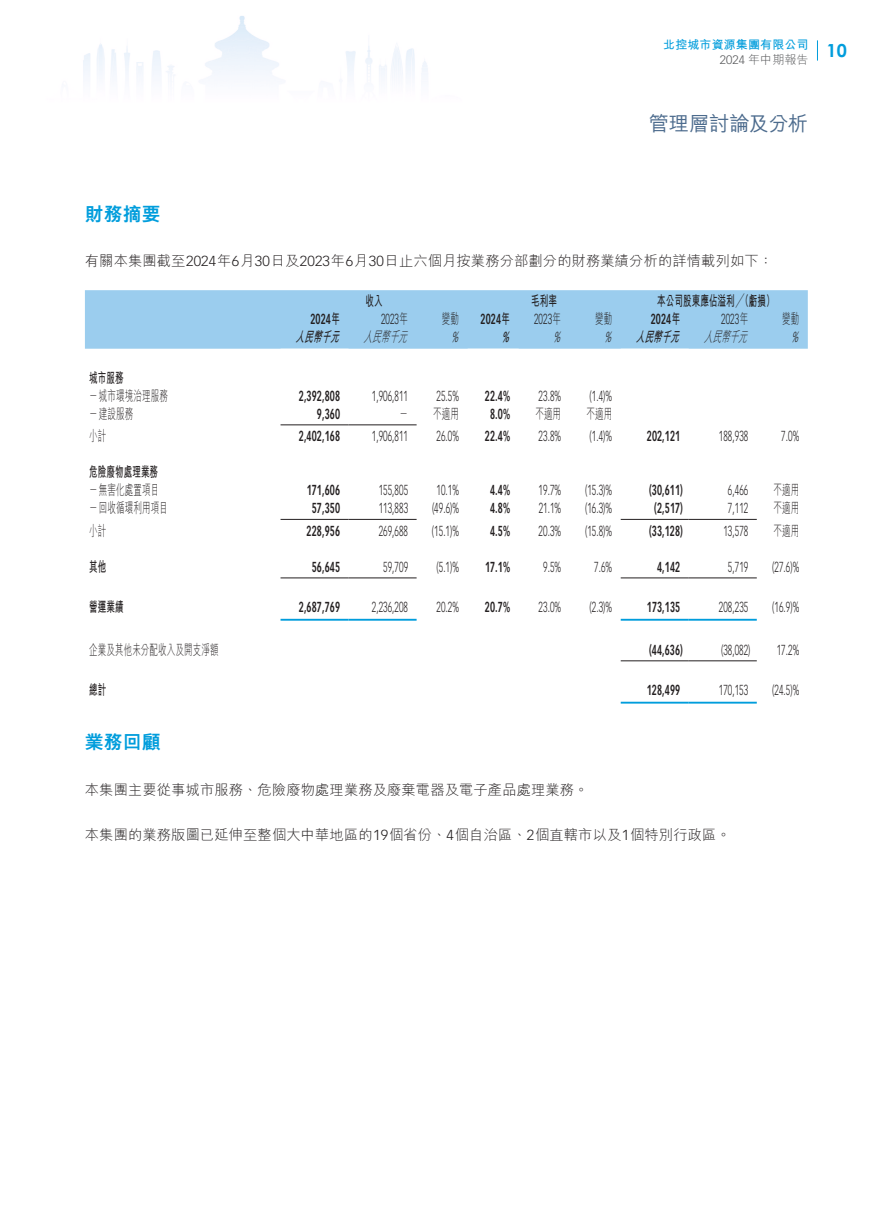
<style>
.page{position:relative;width:893px;height:1212px;background:#fff}
.page>*{position:absolute;margin:0;border:0;box-sizing:border-box;transform-origin:0 0}
.t1{font:500 20.25px "M Hei HK";letter-spacing:-.015em;color:#4c6b8d}
.t2{font:800 18.75px "M Hei HK";letter-spacing:.01em;color:#009ddc}
.t3{font:300 14.25px "Vectora LT Std";letter-spacing:.01em;color:#231f20;scale:.6 1}
.t4{font:700 14.25px "Vectora LT Std";letter-spacing:.01em;color:#231f20;scale:.6 1}
.t5{font:300 14.25px "M Hei HK";letter-spacing:.01em;color:#231f20}
.t6{font:300 14.25px "M Hei HK";letter-spacing:.01em;color:#231f20;scale:.6 1}
.t7{font:700 14.25px "M Hei HK";letter-spacing:.01em;color:#231f20;scale:.6 1}
.t8{font:italic 300 14.25px "M Hei HK";color:#231f20;scale:.6 1}
.t9{font:italic 700 14.25px "M Hei HK";color:#231f20;scale:.6 1}
.t10{font:italic 300 14.25px "Vectora LT Std";color:#231f20;scale:.6 1}
.t11{font:italic 700 14.25px "Vectora LT Std";color:#231f20;scale:.6 1}
.t12{font:700 12px/14.4px "M Hei HK";letter-spacing:.01em;color:#009ddc}
.s1{font-family:"Century Gothic";font-size:18px}
.s2{font-family:"Vectora LT Std";font-weight:300;color:#57585a}
.s3{font-weight:300;color:#57585a}
.s4{font-family:"Vectora LT Std"}
.s5{font-family:"M Hei HK"}
</style>
<div class="page">
<svg style="left:817px;top:40px;width:1px;height:21px"></svg>
<div style="left:85px;top:290px;width:723px;height:59px;background:#9bcdee"></div>
<svg style="left:281px;top:425px;width:408px;height:279px"></svg>
<hr style="left:281px;top:424px;width:68px;height:1px;background:#231f20">
<hr style="left:349px;top:424px;width:68px;height:1px;background:#231f20">
<hr style="left:281px;top:519px;width:68px;height:1px;background:#231f20">
<hr style="left:349px;top:519px;width:68px;height:1px;background:#231f20">
<hr style="left:621px;top:519px;width:68px;height:1px;background:#231f20">
<hr style="left:689px;top:519px;width:68px;height:1px;background:#231f20">
<hr style="left:281px;top:577px;width:68px;height:1px;background:#231f20">
<hr style="left:349px;top:577px;width:68px;height:1px;background:#231f20">
<hr style="left:621px;top:577px;width:68px;height:1px;background:#231f20">
<hr style="left:689px;top:577px;width:68px;height:1px;background:#231f20">
<hr style="left:281px;top:619px;width:68px;height:2px;background:#009ddc">
<hr style="left:349px;top:619px;width:68px;height:2px;background:#009ddc">
<hr style="left:621px;top:619px;width:68px;height:2px;background:#009ddc">
<hr style="left:689px;top:619px;width:68px;height:2px;background:#009ddc">
<hr style="left:621px;top:660px;width:68px;height:1px;background:#231f20">
<hr style="left:689px;top:660px;width:68px;height:1px;background:#231f20">
<hr style="left:621px;top:702px;width:68px;height:2px;background:#009ddc">
<hr style="left:689px;top:702px;width:68px;height:2px;background:#009ddc">
<p class="t12" style="left:720px;top:37px;width:129px;text-indent:-56px">北控城市資源集團有限公司 <span class="s1">10<br></span><span class="s2">2024</span> <span class="s3">年中期報告</span></p>
<h1 class="t1" style="left:649px;top:109px;width:161px">管理層討論及分析</h1>
<h2 class="t2" style="left:85px;top:205px;width:77px">財務摘要</h2>
<p class="t5" style="left:85px;top:253px;width:690px">有關本集團截至<span class="s4">2024</span>年 月<span class="s4">6 30</span>日及<span class="s4">2023</span>年 月<span class="s4">6 30</span>日止六個月按業務分部劃分的財務業績分析的詳情載列如下：</p>
<p class="t7" style="left:657px;top:291px;width:198px">本公司股東應佔溢利 ╱（虧損(</p>
<p class="t7" style="left:531px;top:291px;width:45px">毛利率</p>
<p class="t7" style="left:365px;top:291px;width:30px">收入</p>
<p class="t4" style="left:310px;top:311px;width:51px">2024<span class="s5">年</span></p>
<p class="t3" style="left:381px;top:311px;width:47px">2023<span class="s5">年</span></p>
<p class="t6" style="left:442px;top:312px;width:30px">變動</p>
<p class="t4" style="left:481px;top:311px;width:51px">2024<span class="s5">年</span></p>
<p class="t3" style="left:534px;top:311px;width:47px">2023<span class="s5">年</span></p>
<p class="t6" style="left:595px;top:312px;width:30px">變動</p>
<p class="t4" style="left:651px;top:311px;width:51px">2024<span class="s5">年</span></p>
<p class="t3" style="left:721px;top:311px;width:47px">2023<span class="s5">年</span></p>
<p class="t9" style="left:295px;top:327px;width:81px">人民幣千元</p>
<p class="t8" style="left:364px;top:330px;width:80px">人民幣千元</p>
<p class="t10" style="left:451px;top:329px;width:20px">%</p>
<p class="t11" style="left:502px;top:329px;width:21px">%</p>
<p class="t10" style="left:553px;top:329px;width:20px">%</p>
<p class="t10" style="left:604px;top:329px;width:20px">%</p>
<p class="t9" style="left:636px;top:327px;width:81px">人民幣千元</p>
<p class="t8" style="left:704px;top:330px;width:80px">人民幣千元</p>
<p class="t7" style="left:89px;top:367px;width:59px">城市服務</p>
<p class="t6" style="left:89px;top:388px;width:133px">－城市環境治理服務</p>
<p class="t4" style="left:299px;top:387px;width:70px">2,392,808</p>
<p class="t3" style="left:372px;top:388px;width:62px">1,906,811</p>
<p class="t3" style="left:437px;top:388px;width:39px">25.5%</p>
<p class="t4" style="left:485px;top:387px;width:43px">22.4%</p>
<p class="t3" style="left:539px;top:388px;width:39px">23.8%</p>
<p class="t3" style="left:590px;top:388px;width:39px">)1.4 %(</p>
<p class="t6" style="left:89px;top:406px;width:75px">－建設服務</p>
<p class="t4" style="left:317px;top:405px;width:40px">9,360</p>
<p class="t6" style="left:400px;top:406px;width:16px">－</p>
<p class="t6" style="left:433px;top:406px;width:45px">不適用</p>
<p class="t4" style="left:490px;top:405px;width:35px">8.0%</p>
<p class="t6" style="left:535px;top:406px;width:45px">不適用</p>
<p class="t6" style="left:586px;top:406px;width:45px">不適用</p>
<p class="t6" style="left:89px;top:429px;width:30px">小計</p>
<p class="t7" style="left:89px;top:462px;width:116px">危險廢物處理業務</p>
<p class="t4" style="left:299px;top:428px;width:70px">2,402,168</p>
<p class="t3" style="left:372px;top:428px;width:62px">1,906,811</p>
<p class="t3" style="left:437px;top:428px;width:39px">26.0%</p>
<p class="t4" style="left:485px;top:428px;width:43px">22.4%</p>
<p class="t3" style="left:539px;top:428px;width:39px">23.8%</p>
<p class="t3" style="left:590px;top:428px;width:39px">)1.4 %(</p>
<p class="t4" style="left:647px;top:428px;width:57px">202,121</p>
<p class="t3" style="left:719px;top:428px;width:51px">188,938</p>
<p class="t6" style="left:782px;top:312px;width:30px">變動</p>
<p class="t10" style="left:791px;top:329px;width:20px">%</p>
<p class="t3" style="left:781px;top:428px;width:32px">7.0%</p>
<p class="t6" style="left:89px;top:483px;width:118px">－無害化處置項目</p>
<p class="t4" style="left:307px;top:482px;width:57px">171,606</p>
<p class="t3" style="left:379px;top:482px;width:51px">155,805</p>
<p class="t3" style="left:437px;top:482px;width:39px">10.1%</p>
<p class="t4" style="left:490px;top:482px;width:35px">4.4%</p>
<p class="t3" style="left:539px;top:482px;width:39px">19.7%</p>
<p class="t3" style="left:585px;top:482px;width:47px">(15.3 %)</p>
<p class="t4" style="left:649px;top:482px;width:58px">(30,611)</p>
<p class="t3" style="left:728px;top:482px;width:35px">6,466</p>
<p class="t6" style="left:773px;top:483px;width:45px">不適用</p>
<p class="t6" style="left:89px;top:501px;width:133px">－回收循環利用項目</p>
<p class="t4" style="left:312px;top:500px;width:49px">57,350</p>
<p class="t3" style="left:379px;top:500px;width:51px">113,883</p>
<p class="t3" style="left:432px;top:500px;width:47px">(49.6 %)</p>
<p class="t4" style="left:490px;top:500px;width:35px">4.8%</p>
<p class="t3" style="left:539px;top:500px;width:39px">21.1%</p>
<p class="t3" style="left:585px;top:500px;width:47px">(16.3 %)</p>
<p class="t4" style="left:654px;top:500px;width:49px">(2,517)</p>
<p class="t3" style="left:728px;top:500px;width:35px">7,112</p>
<p class="t6" style="left:773px;top:501px;width:45px">不適用</p>
<p class="t6" style="left:89px;top:523px;width:30px">小計</p>
<p class="t4" style="left:307px;top:522px;width:57px">228,956</p>
<p class="t3" style="left:379px;top:523px;width:51px">269,688</p>
<p class="t3" style="left:432px;top:523px;width:47px">(15.1 %)</p>
<p class="t4" style="left:490px;top:522px;width:35px">4.5%</p>
<p class="t3" style="left:539px;top:523px;width:39px">20.3%</p>
<p class="t3" style="left:585px;top:523px;width:47px">(15.8 %)</p>
<p class="t4" style="left:649px;top:522px;width:58px">(33,128)</p>
<p class="t3" style="left:723px;top:523px;width:43px">13,578</p>
<p class="t6" style="left:773px;top:523px;width:45px">不適用</p>
<p class="t7" style="left:89px;top:556px;width:30px">其他</p>
<p class="t4" style="left:312px;top:558px;width:49px">56,645</p>
<p class="t3" style="left:383px;top:559px;width:43px">59,709</p>
<p class="t3" style="left:436px;top:559px;width:39px">)5.1 %(</p>
<p class="t4" style="left:485px;top:558px;width:43px">17.1%</p>
<p class="t3" style="left:543px;top:559px;width:32px">9.5%</p>
<p class="t3" style="left:594px;top:559px;width:32px">7.6%</p>
<p class="t4" style="left:657px;top:558px;width:40px">4,142</p>
<p class="t3" style="left:728px;top:559px;width:35px">5,719</p>
<p class="t3" style="left:772px;top:559px;width:47px">)27.6 %(</p>
<p class="t7" style="left:89px;top:597px;width:59px">營運業績</p>
<p class="t4" style="left:299px;top:599px;width:70px">2,687,769</p>
<p class="t3" style="left:372px;top:599px;width:62px">2,236,208</p>
<p class="t3" style="left:437px;top:599px;width:39px">20.2%</p>
<p class="t4" style="left:485px;top:599px;width:43px">20.7%</p>
<p class="t3" style="left:539px;top:599px;width:39px">23.0%</p>
<p class="t3" style="left:590px;top:599px;width:39px">)2.3 %(</p>
<p class="t4" style="left:647px;top:599px;width:57px">173,135</p>
<p class="t3" style="left:719px;top:599px;width:51px">208,235</p>
<p class="t3" style="left:772px;top:599px;width:47px">)16.9 %(</p>
<p class="t6" style="left:89px;top:642px;width:217px">企業及其他未分配收入及開支淨額</p>
<p class="t4" style="left:649px;top:641px;width:58px">)44,636(</p>
<p class="t3" style="left:721px;top:641px;width:51px">)38,082(</p>
<p class="t3" style="left:777px;top:641px;width:39px">17.2%</p>
<p class="t7" style="left:89px;top:680px;width:30px">總計</p>
<h2 class="t2" style="left:85px;top:733px;width:77px">業務回顧</h2>
<p class="t5" style="left:85px;top:782px;width:505px">本集團主要從事城市服務、危險廢物處理業務及廢棄電器及電子產品處理業務。</p>
<p class="t5" style="left:85px;top:827px;width:647px">本集團的業務版圖已延伸至整個大中華地區的<span class="s4">19</span>個省份、<span class="s4">4</span>個自治區、<span class="s4">2</span>個直轄市以及<span class="s4">1</span>個特別行政區。</p>
<p class="t4" style="left:647px;top:682px;width:57px">128,499</p>
<p class="t3" style="left:719px;top:682px;width:51px">170,153</p>
<p class="t3" style="left:772px;top:682px;width:47px">)24.5 %(</p>
</div>
